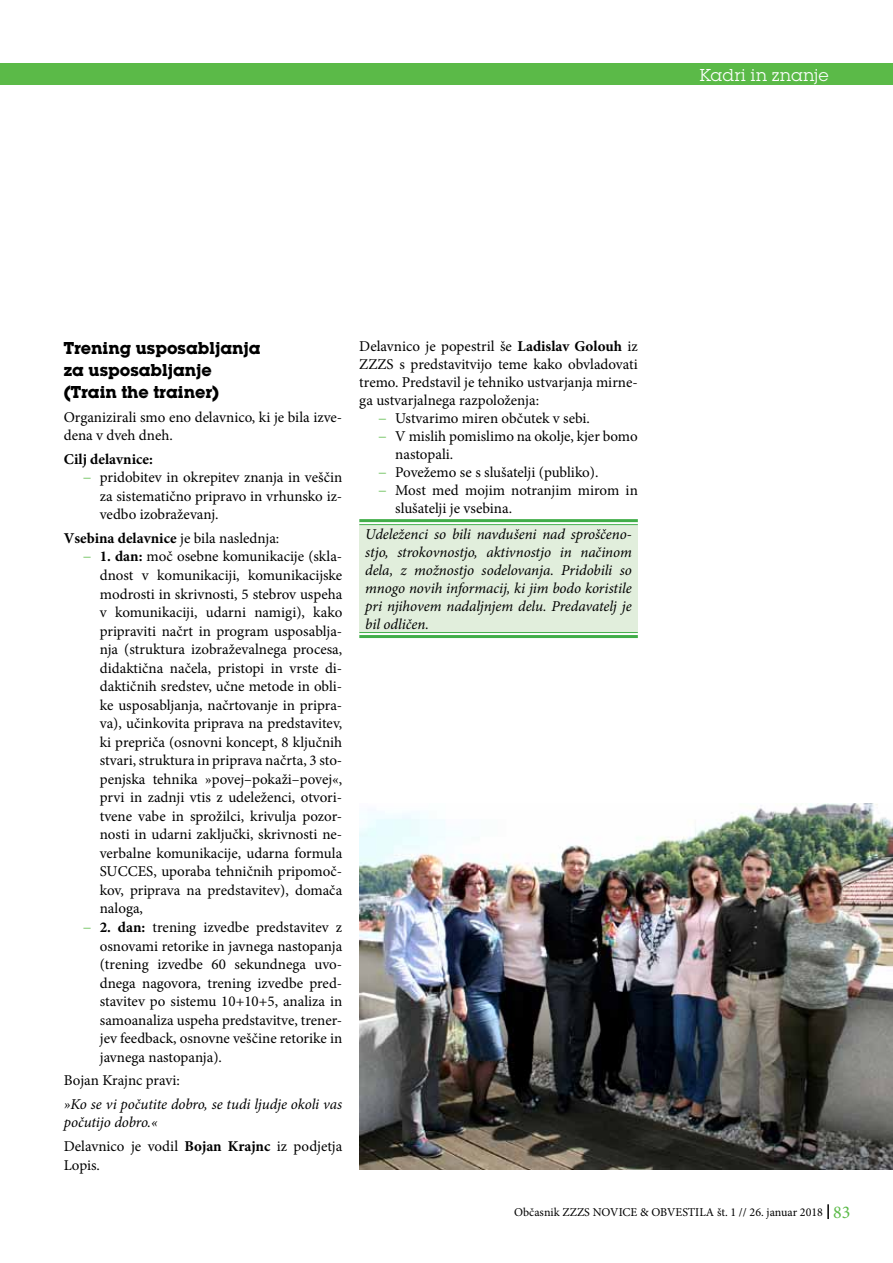
<style>
.page{position:relative;width:893px;height:1263px;background:#fff}
.page>*{position:absolute;margin:0;border:0;box-sizing:border-box;transform-origin:0 0}
.t1{font:700 18px/22px "Lubalin Gra Itc TEE";color:#000}
.t2{font:18px "Lubalin Gra Itc TEE";color:#fff}
.t3{font:15px/18.5px "Minion Pro";color:#000}
.t4{font:italic 15px/18px "Minion Pro";letter-spacing:-.01em;color:#000}
.t5{font:700 15px "Minion Pro";letter-spacing:.005em;color:#000}
.t6{font:12px "Minion Pro";color:#000}
.s1{color:#5bba48}
.s2{font-weight:400}
.s3{font-weight:700}
.s4{font-size:18px;color:#5bba48}
</style>
<div class="page">
<svg style="left:827px;top:1204px;width:2px;height:15px"></svg>
<div style="left:0;top:64px;width:893px;height:21px;background:#5bba48"></div>
<div style="left:359px;top:522px;width:279px;height:113px;background:#e1eedc"></div>
<svg style="left:359px;top:522px;width:279px;height:2px"></svg>
<div style="left:359px;top:632px;width:279px;height:6px;background:#fff"></div>
<hr style="left:359px;top:519px;width:279px;height:3px;background:#41ad49">
<hr style="left:359px;top:524px;width:279px;height:1px;background:#41ad49">
<hr style="left:359px;top:632px;width:279px;height:1px;background:#41ad49">
<hr style="left:359px;top:635px;width:279px;height:3px;background:#41ad49">
<img style="left:359px;top:804px;width:534px;height:365px">
<p class="t2" style="left:699px;top:65px;width:131px">Kadri in znanje</p>
<p class="t1" style="left:64px;top:336px;width:198px">Trening usposabljanja za usposabljanje (Train the trainer)</p>
<p class="t3" style="left:64px;top:408px;width:280px">Organizirali smo eno delavnico, ki je bila izve&shy;dena v dveh dneh.</p>
<p class="t5" style="left:64px;top:448px;width:91px">Cilj delavnice:</p>
<p class="t3" style="left:83px;top:468px;width:261px"><span class="s1">−</span> pridobitev in okrepitev znanja in veščin</p>
<p class="t3" style="left:100px;top:487px;width:244px">za sistematično pripravo in vrhunsko iz-</p>
<p class="t3" style="left:100px;top:505px;width:120px">vedbo izobraževanj.</p>
<p class="t5" style="left:64px;top:528px;width:217px">Vsebina delavnice <span class="s2">je bila naslednja:</span></p>
<p class="t3" style="left:83px;top:547px;width:261px"><span class="s1">−</span> <span class="s3">1. dan:</span> moč osebne komunikacije (skla-</p>
<p class="t3" style="left:100px;top:566px;width:244px">dnost v komunikaciji, komunikacijske</p>
<p class="t3" style="left:100px;top:585px;width:244px">modrosti in skrivnosti, 5 stebrov uspeha</p>
<p class="t3" style="left:100px;top:603px;width:244px">v komunikaciji, udarni namigi), kako</p>
<p class="t3" style="left:100px;top:622px;width:244px">pripraviti načrt in program usposablja-</p>
<p class="t3" style="left:100px;top:640px;width:244px">nja (struktura izobraževalnega procesa,</p>
<p class="t3" style="left:100px;top:659px;width:244px">didaktična načela, pristopi in vrste di-</p>
<p class="t3" style="left:100px;top:677px;width:244px">daktičnih sredstev, učne metode in obli-</p>
<p class="t3" style="left:100px;top:696px;width:244px">ke usposabljanja, načrtovanje in pripra-</p>
<p class="t3" style="left:100px;top:714px;width:244px">va), učinkovita priprava na predstavitev,</p>
<p class="t3" style="left:100px;top:733px;width:244px">ki prepriča (osnovni koncept, 8 ključnih</p>
<p class="t3" style="left:100px;top:751px;width:244px">stvari, struktura in priprava načrta, 3 sto-</p>
<p class="t3" style="left:100px;top:770px;width:244px">penjska tehnika »povej–pokaži–povej«,</p>
<p class="t3" style="left:100px;top:788px;width:244px">prvi in zadnji vtis z udeleženci, otvori-</p>
<p class="t3" style="left:100px;top:807px;width:244px">tvene vabe in sprožilci, krivulja pozor-</p>
<p class="t3" style="left:100px;top:825px;width:244px">nosti in udarni zaključki, skrivnosti ne-</p>
<p class="t3" style="left:100px;top:844px;width:244px">verbalne komunikacije, udarna formula</p>
<p class="t3" style="left:100px;top:862px;width:244px">SUCCES, uporaba tehničnih pripomoč-</p>
<p class="t3" style="left:100px;top:881px;width:244px">kov, priprava na predstavitev), domača</p>
<p class="t3" style="left:100px;top:899px;width:45px">naloga,</p>
<p class="t3" style="left:83px;top:918px;width:261px"><span class="s1">−</span> <span class="s3">2. dan:</span> trening izvedbe predstavitev z</p>
<p class="t3" style="left:100px;top:936px;width:244px">osnovami retorike in javnega nastopanja</p>
<p class="t3" style="left:100px;top:955px;width:244px">(trening izvedbe 60 sekundnega uvo-</p>
<p class="t3" style="left:100px;top:974px;width:244px">dnega nagovora, trening izvedbe pred-</p>
<p class="t3" style="left:100px;top:992px;width:244px">stavitev po sistemu 10+10+5, analiza in</p>
<p class="t3" style="left:100px;top:1011px;width:244px">samoanaliza uspeha predstavitve, trener-</p>
<p class="t3" style="left:100px;top:1029px;width:244px">jev feedback, osnovne veščine retorike in</p>
<p class="t3" style="left:100px;top:1048px;width:124px">javnega nastopanja).</p>
<p class="t3" style="left:64px;top:1071px;width:118px">Bojan Krajnc pravi:</p>
<p class="t4" style="left:64px;top:1095px;width:280px;line-height:18.6px">»Ko se vi počutite dobro, se tudi ljudje okoli vas počutijo dobro.«</p>
<p class="t3" style="left:64px;top:1137px;width:280px">Delavnico je vodil <span class="s3">Bojan Krajnc</span> iz podjetja<br>Lopis.</p>
<p class="t3" style="left:359px;top:337px;width:280px">Delavnico je popestril še <span class="s3">Ladislav Golouh</span> iz</p>
<p class="t3" style="left:359px;top:355px;width:280px">ZZZS s predstavitvijo teme kako obvladovati</p>
<p class="t3" style="left:359px;top:373px;width:280px">tremo. Predstavil je tehniko ustvarjanja mirne-</p>
<p class="t3" style="left:359px;top:391px;width:181px">ga ustvarjalnega razpoloženja:</p>
<p class="t3" style="left:378px;top:409px;width:213px"><span class="s1">−</span> Ustvarimo miren občutek v sebi.</p>
<p class="t3" style="left:378px;top:427px;width:261px"><span class="s1">−</span> V mislih pomislimo na okolje, kjer bomo</p>
<p class="t3" style="left:395px;top:445px;width:59px">nastopali.</p>
<p class="t3" style="left:378px;top:463px;width:222px"><span class="s1">−</span> Povežemo se s slušatelji (publiko).</p>
<p class="t3" style="left:378px;top:481px;width:261px"><span class="s1">−</span> Most med mojim notranjim mirom in</p>
<p class="t3" style="left:395px;top:499px;width:118px">slušatelji je vsebina.</p>
<p class="t4" style="left:365px;top:525px;width:268px;text-align:justify">Udeleženci so bili navdušeni nad sproščeno&shy;stjo, strokovnostjo, aktivnostjo in načinom dela, z možnostjo sodelovanja. Pridobili so mnogo novih informacij, ki jim bodo koristile pri njihovem nadaljnjem delu. Predavatelj je bil odličen.</p>
<p class="t6" style="left:514px;top:1204px;width:338px">Občasnik ZZZS NOVICE &amp; OBVESTILA št. 1 // 26. januar 2018 <span class="s4">83</span></p>
</div>
